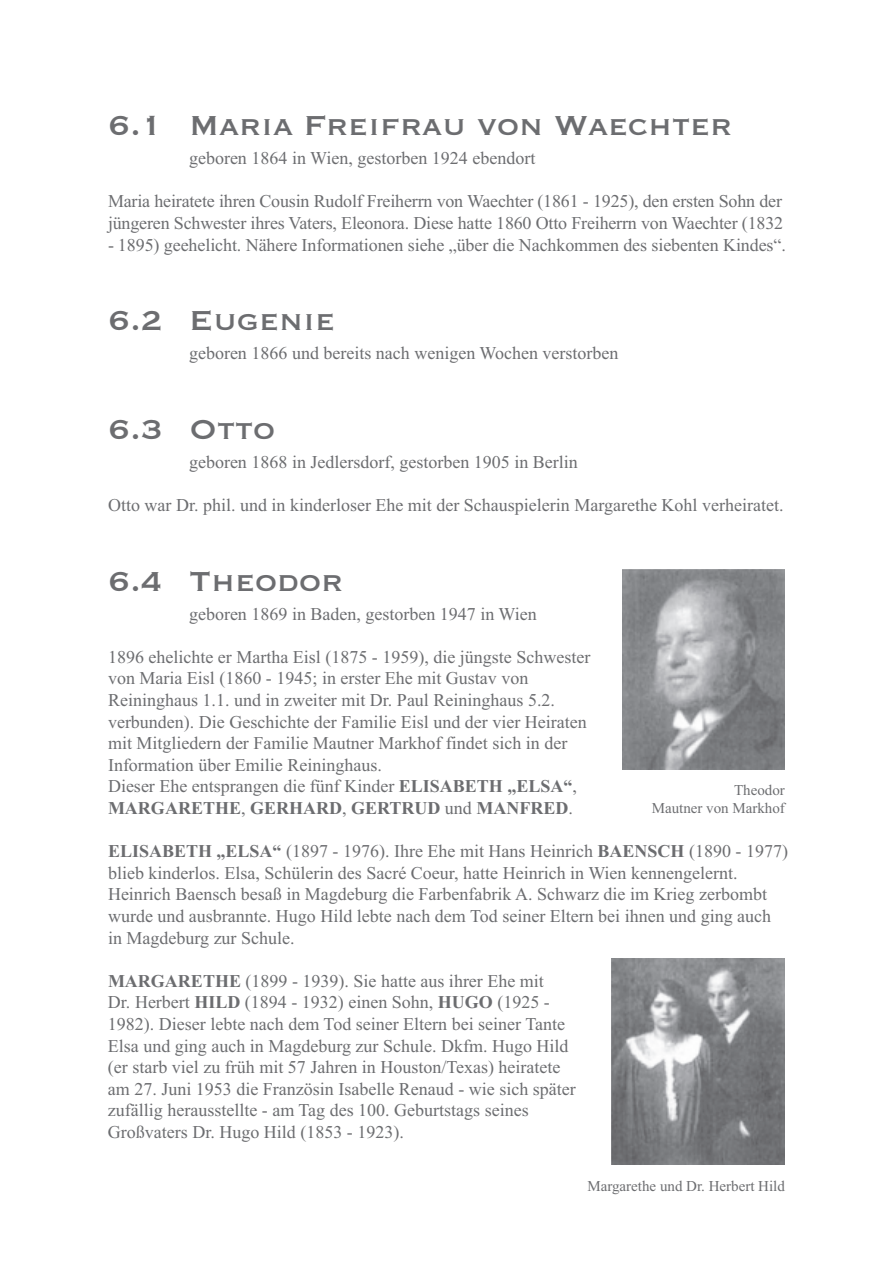
<style>
.page{position:relative;width:893px;height:1263px;background:#fff}
.page>*{position:absolute;margin:0;border:0;box-sizing:border-box;transform-origin:0 0}
.t1{font:36px "Copperplate";color:#6c6d70}
.t2{font:18px/21.6px "Times New Roman";color:#6c6d70}
.t3{font:15px/18px "Times New Roman";color:#6c6d70;text-align:right}
.s1{font-weight:700}
</style>
<div class="page">
<img style="left:622px;top:570px;width:163px;height:200px">
<img style="left:612px;top:958px;width:173px;height:207px">
<h1 class="t1" style="left:108px;top:102px;width:626px">6.1 Maria Freifrau von Waechter</h1>
<p class="t2" style="left:189px;top:147px;width:348px">geboren 1864 in Wien, gestorben 1924 ebendort</p>
<p class="t2" style="left:108px;top:190px;width:677px">Maria heiratete ihren Cousin Rudolf Freiherrn von Waechter (1861 - 1925), den ersten Sohn der jüngeren Schwester ihres Vaters, Eleonora. Diese hatte 1860 Otto Freiherrn von Waechter (1832</p>
<p class="t2" style="left:108px;top:234px;width:679px">- 1895) geehelicht. Nähere Informationen siehe „über die Nachkommen des siebenten Kindes“.</p>
<h1 class="t1" style="left:108px;top:297px;width:229px">6.2 Eugenie</h1>
<p class="t2" style="left:189px;top:342px;width:431px">geboren 1866 und bereits nach wenigen Wochen verstorben</p>
<h1 class="t1" style="left:108px;top:406px;width:169px">6.3 Otto</h1>
<p class="t2" style="left:189px;top:451px;width:390px">geboren 1868 in Jedlersdorf, gestorben 1905 in Berlin</p>
<p class="t2" style="left:108px;top:494px;width:677px">Otto war Dr. phil. und in kinderloser Ehe mit der Schauspielerin Margarethe Kohl verheiratet.</p>
<h1 class="t1" style="left:108px;top:557px;width:237px">6.4 Theodor</h1>
<p class="t2" style="left:189px;top:603px;width:349px">geboren 1869 in Baden, gestorben 1947 in Wien</p>
<p class="t2" style="left:108px;top:646px;width:484px">1896 ehelichte er Martha Eisl (1875 - 1959), die jüngste Schwester von Maria Eisl (1860 - 1945; in erster Ehe mit Gustav von Reininghaus 1.1. und in zweiter mit Dr. Paul Reininghaus 5.2. verbunden). Die Geschichte der Familie Eisl und der vier Heiraten mit Mitgliedern der Familie Mautner Markhof findet sich in der Information über Emilie Reininghaus.<br>Dieser Ehe entsprangen die fünf Kinder <span class="s1">ELISABETH „ELSA“</span>, <span class="s1">MARGARETHE</span>, <span class="s1">GERHARD</span>, <span class="s1">GERTRUD</span> und <span class="s1">MANFRED</span>.</p>
<p class="t2" style="left:108px;top:840px;width:681px"><span class="s1">ELISABETH „ELSA“</span> (1897 - 1976). Ihre Ehe mit Hans Heinrich <span class="s1">BAENSCH</span> (1890 - 1977) blieb kinderlos. Elsa, Schülerin des Sacré Coeur, hatte Heinrich in Wien kennengelernt.<br>Heinrich Baensch besaß in Magdeburg die Farbenfabrik A. Schwarz die im Krieg zerbombt wurde und ausbrannte. Hugo Hild lebte nach dem Tod seiner Eltern bei ihnen und ging auch in Magdeburg zur Schule.</p>
<p class="t2" style="left:108px;top:970px;width:469px"><span class="s1">MARGARETHE</span> (1899 - 1939). Sie hatte aus ihrer Ehe mit<br>Dr. Herbert <span class="s1">HILD</span> (1894 - 1932) einen Sohn, <span class="s1">HUGO</span> (1925 - 1982). Dieser lebte nach dem Tod seiner Eltern bei seiner Tante Elsa und ging auch in Magdeburg zur Schule. Dkfm. Hugo Hild (er starb viel zu früh mit 57 Jahren in Houston/Texas) heiratete am 27. Juni 1953 die Französin Isabelle Renaud - wie sich später zufällig herausstellte - am Tag des 100. Geburtstags seines Großvaters Dr. Hugo Hild (1853 - 1923).</p>
<p class="t3" style="left:652px;top:780px;width:135px">Theodor<br>Mautner von Markhof</p>
<p class="t3" style="left:587px;top:1177px;width:199px">Margarethe und Dr. Herbert Hild</p>
</div>
